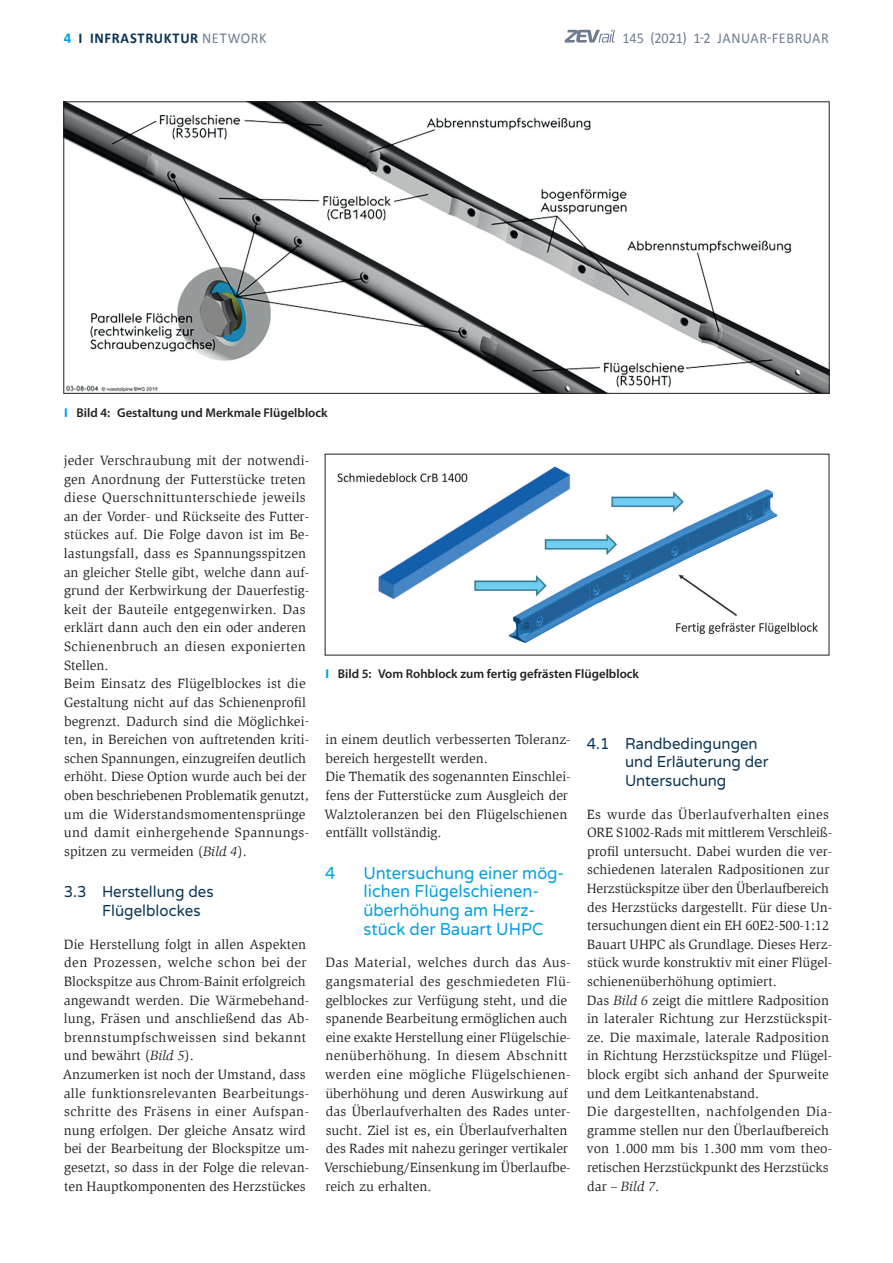
<style>
.page{position:relative;width:893px;height:1263px;background:#fff}
.page>*{position:absolute;margin:0;border:0;box-sizing:border-box;transform-origin:0 0}
.t1{font:17.25px/18.6px "Varela Round";color:#00a1e3;scale:.95 1}
.t2{font:15.75px/18.6px "Varela Round";color:#0a3455;scale:.95 1}
.t3{font:15px "Calibri";letter-spacing:.03em;color:#6d7c90;scale:.95 1}
.t4{font:700 15px "Calibri";letter-spacing:.045em;color:#0a3455}
.t5{font:13.8px/18.6px "Slimbach LT";color:#231f20}
.t6{font:600 12.75px "Myriad Pro";color:#231f20}
.s1{color:#00a1e3}
.s2{font-weight:400;color:#6d7c90}
.s3{font-weight:700;color:#00a1e3}
.s4{font-style:italic}
</style>
<div class="page">
<svg style="left:564px;top:30px;width:51px;height:13px"></svg>
<img style="left:66px;top:104px;width:761px;height:287px">
<img style="left:337px;top:466px;width:481px;height:178px">
<p class="t4" style="left:64px;top:28px;width:204px"><span class="s1">4</span> I INFRASTRUKTUR <span class="s2">NETWORK</span></p>
<p class="t3" style="left:623px;top:28px;width:219px">145 (2021) 1-2 JANUAR-FEBRUAR</p>
<p class="t6" style="left:64px;top:404px;width:265px"><span class="s3">I</span> Bild 4: Gestaltung und Merkmale Flügelblock</p>
<p class="t5" style="left:64px;top:451px;width:247px">jeder Verschraubung mit der notwendi&shy;gen Anordnung der Futterstücke treten diese Querschnittunterschiede jeweils an der Vorder- und Rückseite des Futter&shy;stückes auf. Die Folge davon ist im Be&shy;lastungsfall, dass es Spannungsspitzen an gleicher Stelle gibt, welche dann auf&shy;grund der Kerbwirkung der Dauerfestig&shy;keit der Bauteile entgegenwirken. Das erklärt dann auch den ein oder anderen Schienenbruch an diesen exponierten Stellen.<br>Beim Einsatz des Flügelblockes ist die Gestaltung nicht auf das Schienenprofil begrenzt. Dadurch sind die Möglichkei&shy;ten, in Bereichen von auftretenden kriti&shy;schen Spannungen, einzugreifen deutlich erhöht. Diese Option wurde auch bei der oben beschriebenen Problematik genutzt, um die Widerstandsmomentensprünge und damit einhergehende Spannungs&shy;spitzen zu vermeiden (<span class="s4">Bild 4</span>).</p>
<p class="t2" style="left:102px;top:883px;width:119px;text-indent:-38px">3.3 Herstellung des<br>Flügelblockes</p>
<p class="t5" style="left:63px;top:935px;width:248px">Die Herstellung folgt in allen Aspekten den Prozessen, welche schon bei der Blockspitze aus Chrom-Bainit erfolgreich angewandt werden. Die Wärmebehand&shy;lung, Fräsen und anschließend das Ab&shy;brennstumpfschweissen sind bekannt und bewährt (<span class="s4">Bild 5</span>).<br>Anzumerken ist noch der Umstand, dass alle funktionsrelevanten Bearbeitungs&shy;schritte des Fräsens in einer Aufspan&shy;nung erfolgen. Der gleiche Ansatz wird bei der Bearbeitung der Blockspitze um&shy;gesetzt, so dass in der Folge die relevan&shy;ten Hauptkomponenten des Herzstückes</p>
<p class="t6" style="left:326px;top:665px;width:315px"><span class="s3">I</span> Bild 5: Vom Rohblock zum fertig gefrästen Flügelblock</p>
<p class="t5" style="left:324px;top:730px;width:248px">in einem deutlich verbesserten Toleranz&shy;bereich hergestellt werden.<br>Die Thematik des sogenannten Einschlei&shy;fens der Futterstücke zum Ausgleich der Walztoleranzen bei den Flügelschienen entfällt vollständig.</p>
<p class="t1" style="left:325px;top:864px;width:12px">4</p>
<p class="t1" style="left:364px;top:864px;width:213px">Untersuchung einer mög&shy;lichen Flügelschienen&shy;überhöhung am Herz&shy;stück der Bauart UHPC</p>
<p class="t5" style="left:324px;top:953px;width:248px">Das Material, welches durch das Aus&shy;gangsmaterial des geschmiedeten Flü&shy;gelblockes zur Verfügung steht, und die spanende Bearbeitung ermöglichen auch eine exakte Herstellung einer Flügelschie&shy;nenüberhöhung. In diesem Abschnitt werden eine mögliche Flügelschienen&shy;überhöhung und deren Auswirkung auf das Überlaufverhalten des Rades unter&shy;sucht. Ziel ist es, ein Überlaufverhalten des Rades mit nahezu geringer vertikaler Verschiebung/Einsenkung im Überlaufbe&shy;reich zu erhalten.</p>
<p class="t2" style="left:625px;top:734px;width:153px;text-indent:-38px">4.1 Randbedingungen und Erläuterung der<br>Untersuchung</p>
<p class="t5" style="left:586px;top:805px;width:247px">Es wurde das Überlaufverhalten eines ORE S1002-Rads mit mittlerem Verschleiß&shy;profil untersucht. Dabei wurden die ver&shy;schiedenen lateralen Radpositionen zur Herzstückspitze über den Überlaufbereich des Herzstücks dargestellt. Für diese Un&shy;tersuchungen dient ein EH 60E2-500-1:12<br>Bauart UHPC als Grundlage. Dieses Herz&shy;stück wurde konstruktiv mit einer Flügel&shy;schienenüberhöhung optimiert.<br>Das <span class="s4">Bild 6</span> zeigt die mittlere Radposition in lateraler Richtung zur Herzstückspit&shy;ze. Die maximale, laterale Radposition in Richtung Herzstückspitze und Flügel&shy;block ergibt sich anhand der Spurweite und dem Leitkantenabstand.<br>Die dargestellten, nachfolgenden Dia&shy;gramme stellen nur den Überlaufbereich von 1.000 mm bis 1.300 mm vom theo&shy;retischen Herzstückpunkt des Herzstücks dar – <span class="s4">Bild 7</span>.</p>
</div>
